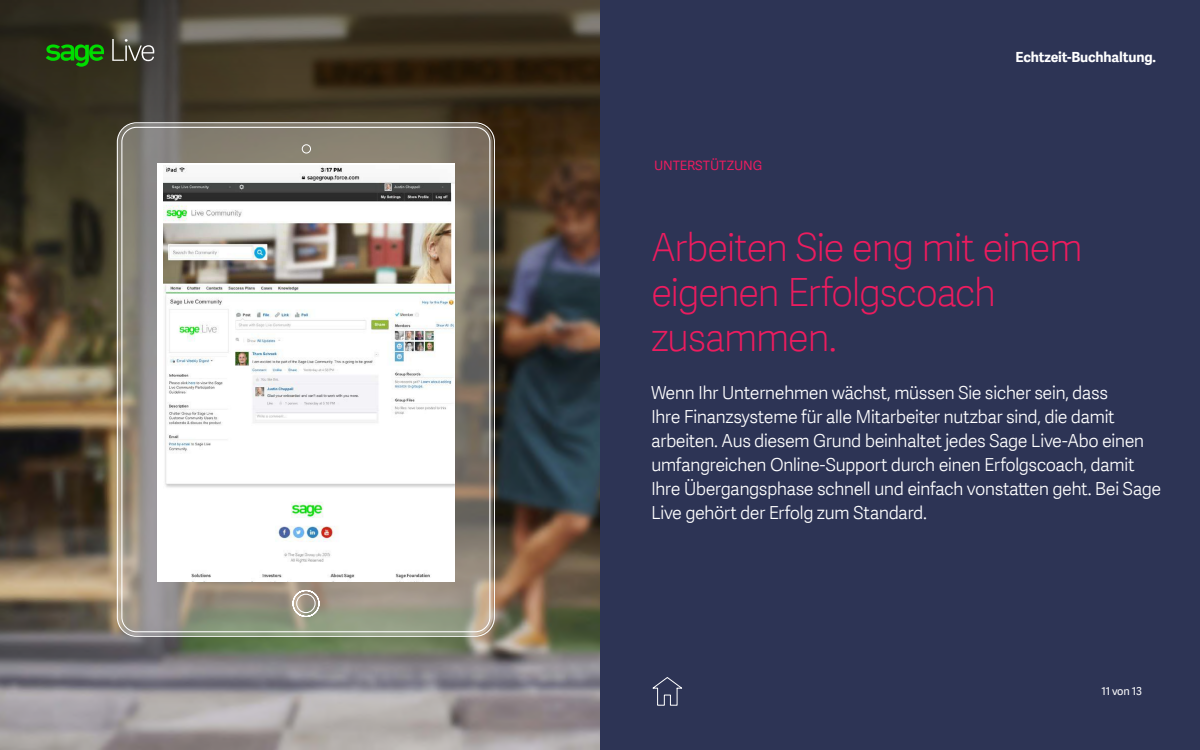
<style>
.page{position:relative;width:1200px;height:750px;background:#fff}
.page>*{position:absolute;margin:0;border:0;box-sizing:border-box;transform-origin:0 0}
.t1{font:39px/45px "Adelle Sans SAGE Th";letter-spacing:-.045em;color:#ec1c5f}
.t2{font:18px/24px "Adelle Sans SAGE Lt";letter-spacing:-.035em;color:#fff}
.t3{font:700 14px "Adelle Sans SAGE";letter-spacing:-.01em;color:#fff}
.t4{font:13px "Adelle Sans SAGE";letter-spacing:-.005em;color:#ec1c5f}
.t5{font:11px "Adelle Sans SAGE";letter-spacing:-.02em;color:#fff}
</style>
<div class="page">
<img style="left:0;top:343px;width:600px;height:407px">
<svg style="left:0;top:1px;width:600px;height:342px;background:#403626"></svg>
<svg style="left:116px;top:122px;width:379px;height:515px;background:#918b7f"></svg>
<div style="left:302px;top:144px;width:9px;height:9px;border:1px solid #fff;border-radius:50%"></div>
<svg style="left:292px;top:589px;width:28px;height:29px"></svg>
<div style="left:157px;top:163px;width:298px;height:418px;background:#fff"></div>
<img style="left:163px;top:166px;width:292px;height:413px">
<div style="left:600px;top:0;width:600px;height:750px;background:#2d3455"></div>
<svg style="left:652px;top:677px;width:30px;height:29px"></svg>
<svg style="left:112px;top:39px;width:42px;height:22px"></svg>
<svg style="left:46px;top:44px;width:60px;height:23px"></svg>
<p class="t4" style="left:654px;top:156px;width:110px">UNTERSTÜTZUNG</p>
<p class="t3" style="left:1015px;top:47px;width:142px">Echtzeit-Buchhaltung.</p>
<h1 class="t1" style="left:651px;top:223px;width:433px">Arbeiten Sie eng mit einem eigenen Erfolgscoach zusammen.</h1>
<p class="t2" style="left:651px;top:380px;width:512px">Wenn Ihr Unternehmen wächst, müssen Sie sicher sein, dass<br>Ihre Finanzsysteme für alle Mitarbeiter nutzbar sind, die damit arbeiten. Aus diesem Grund beinhaltet jedes Sage Live-Abo einen umfangreichen Online-Support durch einen Erfolgscoach, damit Ihre Übergangsphase schnell und einfach vonstatten geht. Bei Sage Live gehört der Erfolg zum Standard.</p>
<p class="t5" style="left:1101px;top:683px;width:42px">11 von 13</p>
</div>
